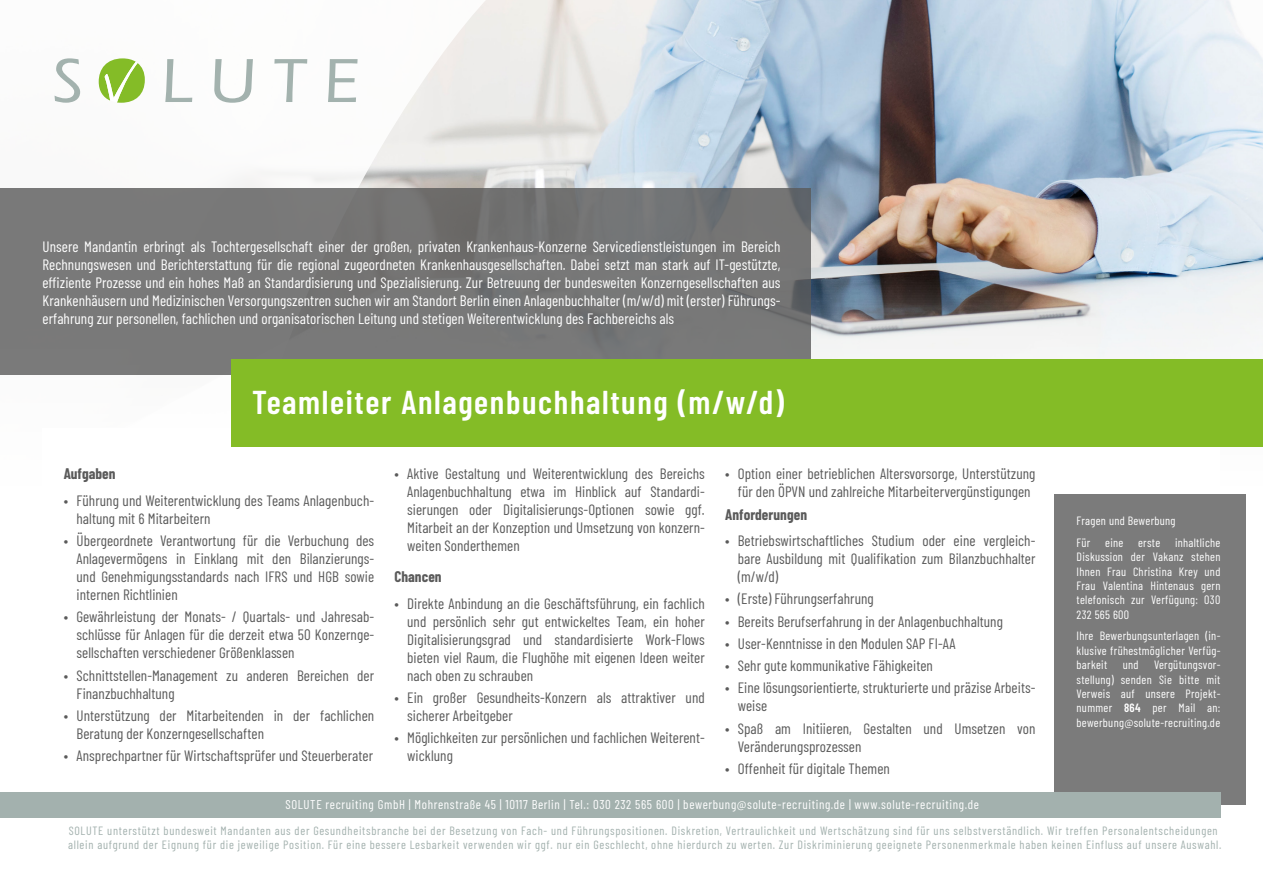
<style>
.page{position:relative;width:1263px;height:893px;background:#fff}
.page>*{position:absolute;margin:0;border:0;box-sizing:border-box;transform-origin:0 0}
.t1{font:600 33px "Barlow Condensed";letter-spacing:.05em;color:#fff}
.t2{font:15px/18px "Barlow Condensed";letter-spacing:.005em;color:#5a5a5a}
.t3{font:15px/18px "Barlow Condensed";letter-spacing:.005em;color:#fff;text-align:justify}
.t4{font:700 15px "Barlow Condensed";letter-spacing:.005em;color:#5a5a5a}
.t5{font:12.75px "Barlow Condensed";letter-spacing:.05em;color:#fff}
.t6{font:12px/14.4px "Barlow Condensed";letter-spacing:.06em;color:#a3b1ae}
.t7{font:12px/14.4px "Barlow Condensed";letter-spacing:.025em;color:#fff;text-align:justify}
.s1{font-weight:600}
</style>
<div class="page">
<img style="left:486px;top:0;width:776px;height:235px">
<svg style="left:0;top:0;width:486px;height:189px"></svg>
<img style="left:231px;top:235px;width:1032px;height:583px">
<div style="left:43px;top:428px;width:1177px;height:465px;background:#fff"></div>
<div style="left:0;top:189px;width:810px;height:186px;background:#787878"></div>
<div style="left:1054px;top:494px;width:192px;height:311px;background:#7b7b7b"></div>
<div style="left:232px;top:359px;width:1031px;height:87px;background:#84bc26"></div>
<div style="left:0;top:792px;width:1220px;height:26px;background:#a3b1ae"></div>
<svg style="left:165px;top:59px;width:193px;height:44px"></svg>
<svg style="left:99px;top:58px;width:46px;height:45px"></svg>
<svg style="left:55px;top:58px;width:25px;height:45px"></svg>
<p class="t3" style="left:43px;top:237px;width:739px">Unsere Mandantin erbringt als Tochtergesellschaft einer der großen, privaten Krankenhaus-Konzerne Servicedienstleistungen im Bereich Rechnungswesen und Berichterstattung für die regional zugeordneten Krankenhausgesellschaften. Dabei setzt man stark auf IT-gestützte, effiziente Prozesse und ein hohes Maß an Standardisierung und Spezialisierung. Zur Betreuung der bundesweiten Konzerngesellschaften aus Krankenhäusern und Medizinischen Versorgungszentren suchen wir am Standort Berlin einen Anlagenbuchhalter (m/w/d) mit (erster) Führungs&shy;erfahrung zur personellen, fachlichen und organisatorischen Leitung und stetigen Weiterentwicklung des Fachbereichs als</p>
<h1 class="t1" style="left:252px;top:378px;width:533px">Teamleiter Anlagenbuchhaltung (m/w/d)</h1>
<p class="t4" style="left:64px;top:463px;width:53px">Aufgaben</p>
<p class="t2" style="left:77px;top:490px;width:299px;text-indent:-13px">• Führung und Weiterentwicklung des Teams Anlagenbuch&shy;haltung mit 6 Mitarbeitern</p>
<p class="t2" style="left:77px;top:531px;width:299px;text-align:justify;text-indent:-13px">• Übergeordnete Verantwortung für die Verbuchung des Anlagevermögens in Einklang mit den Bilanzierungs&shy;und Genehmigungsstandards nach IFRS und HGB sowie internen Richtlinien</p>
<p class="t2" style="left:77px;top:607px;width:299px;text-align:justify;text-indent:-13px">• Gewährleistung der Monats- / Quartals- und Jahresab&shy;schlüsse für Anlagen für die derzeit etwa 50 Konzernge&shy;sellschaften verschiedener Größenklassen</p>
<p class="t2" style="left:77px;top:665px;width:299px;text-indent:-13px">• Schnittstellen-Management zu anderen Bereichen der<br>Finanzbuchhaltung</p>
<p class="t2" style="left:77px;top:705px;width:299px;text-indent:-13px">• Unterstützung der Mitarbeitenden in der fachlichen<br>Beratung der Konzerngesellschaften</p>
<p class="t2" style="left:64px;top:746px;width:311px">• Ansprechpartner für Wirtschaftsprüfer und Steuerberater</p>
<p class="t2" style="left:407px;top:464px;width:299px;text-align:justify;text-indent:-13px">• Aktive Gestaltung und Weiterentwicklung des Bereichs Anlagenbuchhaltung etwa im Hinblick auf Standardi&shy;sierungen oder Digitalisierungs-Optionen sowie ggf.<br>Mitarbeit an der Konzeption und Umsetzung von konzern&shy;weiten Sonderthemen</p>
<p class="t4" style="left:394px;top:566px;width:49px">Chancen</p>
<p class="t2" style="left:407px;top:593px;width:299px;text-align:justify;text-indent:-13px">• Direkte Anbindung an die Geschäftsführung, ein fachlich und persönlich sehr gut entwickeltes Team, ein hoher Digitalisierungsgrad und standardisierte Work-Flows bieten viel Raum, die Flughöhe mit eigenen Ideen weiter nach oben zu schrauben</p>
<p class="t2" style="left:407px;top:687px;width:299px;text-indent:-13px">• Ein großer Gesundheits-Konzern als attraktiver und sicherer Arbeitgeber</p>
<p class="t2" style="left:407px;top:728px;width:299px;text-indent:-13px">• Möglichkeiten zur persönlichen und fachlichen Weiterent&shy;wicklung</p>
<p class="t2" style="left:725px;top:464px;width:312px;text-align:center">• Option einer betrieblichen Altersvorsorge, Unterstützung für den ÖPVN und zahlreiche Mitarbeitervergünstigungen</p>
<p class="t4" style="left:725px;top:503px;width:84px">Anforderungen</p>
<p class="t2" style="left:738px;top:531px;width:299px;text-align:justify;text-indent:-13px">• Betriebswirtschaftliches Studium oder eine vergleich&shy;bare Ausbildung mit Qualifikation zum Bilanzbuchhalter (m/w/d)</p>
<p class="t2" style="left:725px;top:589px;width:150px">• (Erste) Führungserfahrung</p>
<p class="t2" style="left:725px;top:611px;width:279px">• Bereits Berufserfahrung in der Anlagenbuchhaltung</p>
<p class="t2" style="left:725px;top:633px;width:232px">• User-Kenntnisse in den Modulen SAP FI-AA</p>
<p class="t2" style="left:725px;top:656px;width:209px">• Sehr gute kommunikative Fähigkeiten</p>
<p class="t2" style="left:738px;top:678px;width:299px;text-indent:-13px">• Eine lösungsorientierte, strukturierte und präzise Arbeits&shy;weise</p>
<p class="t2" style="left:738px;top:718px;width:299px;text-indent:-13px">• Spaß am Initiieren, Gestalten und Umsetzen von<br>Veränderungsprozessen</p>
<p class="t2" style="left:725px;top:758px;width:166px">• Offenheit für digitale Themen</p>
<p class="t5" style="left:286px;top:795px;width:695px">SOLUTE recruiting GmbH | Mohrenstraße 45 | 10117 Berlin | Tel.: 030 232 565 600 | bewerbung@solute-recruiting.de | www.solute-recruiting.de</p>
<p class="t7" style="left:1076px;top:509px;width:145px;line-height:21.6px">Fragen und Bewerbung<br>Für eine erste inhaltliche</p>
<p class="t7" style="left:1076px;top:549px;width:145px">Diskussion der Vakanz stehen Ihnen Frau Christina Krey und Frau Valentina Hintenaus gern telefonisch zur Verfügung: 030<br>232 565 600</p>
<p class="t7" style="left:1076px;top:628px;width:145px">Ihre Bewerbungsunterlagen (in&shy;klusive frühestmöglicher Verfüg&shy;barkeit</p>
<p class="t7" style="left:1076px;top:657px;width:145px;text-indent:77px">Vergütungsvor&shy;stellung) senden Sie bitte mit Verweis auf unsere Projekt&shy;nummer <span class="s1">864</span> per Mail an: bewerbung@solute-recruiting.de</p>
<p class="t7" style="left:1123px;top:657px;width:17px">und</p>
<p class="t6" style="left:68px;top:822px;width:1155px">SOLUTE unterstützt bundesweit Mandanten aus der Gesundheitsbranche bei der Besetzung von Fach- und Führungspositionen. Diskretion, Vertraulichkeit und Wertschätzung sind für uns selbstverständlich. Wir treffen Personalentscheidungen allein aufgrund der Eignung für die jeweilige Position. Für eine bessere Lesbarkeit verwenden wir ggf. nur ein Geschlecht, ohne hierdurch zu werten. Zur Diskriminierung geeignete Personenmerkmale haben keinen Einfluss auf unsere Auswahl.</p>
</div>
